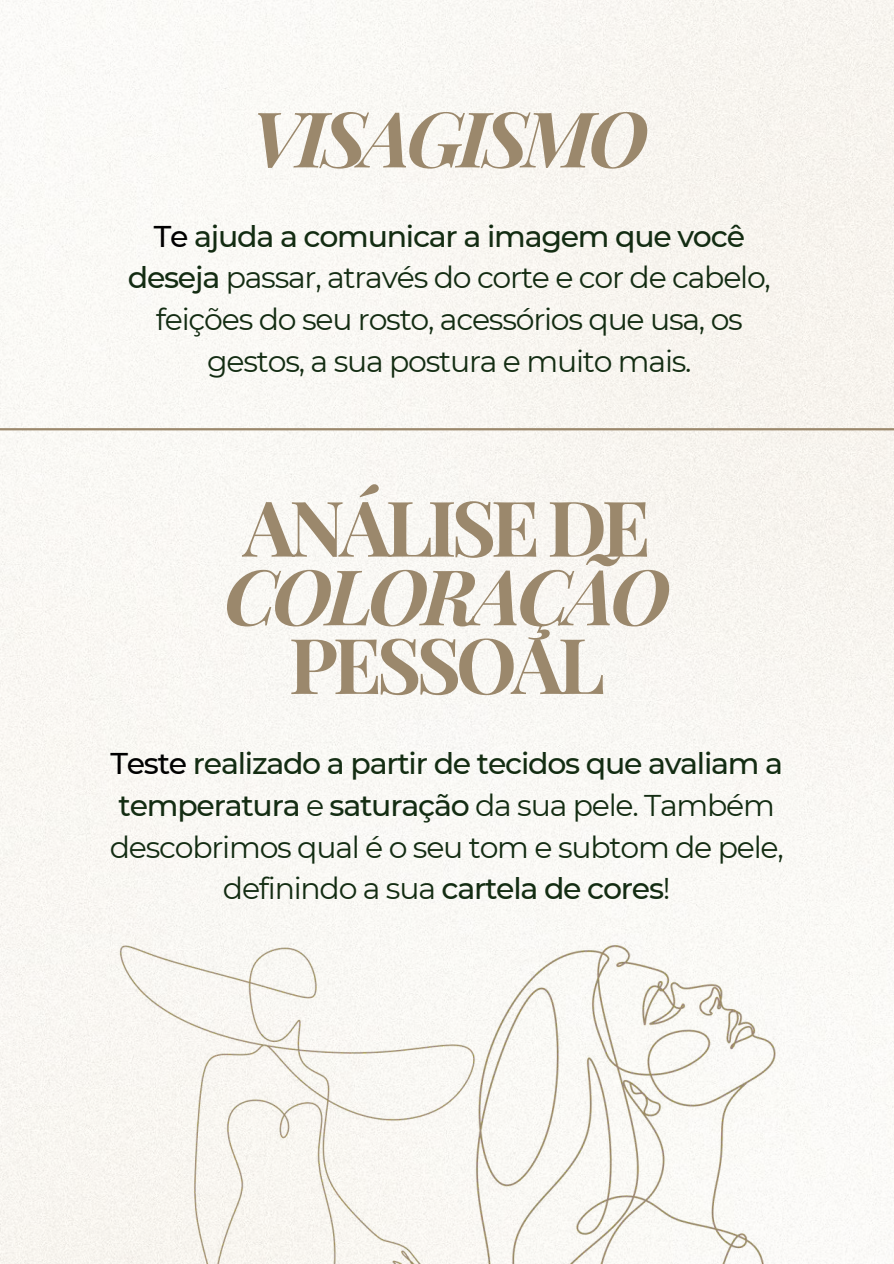
<style>
.page{position:relative;width:894px;height:1264px;background:#fff}
.page>*{position:absolute;margin:0;border:0;box-sizing:border-box;transform-origin:0 0}
.t1{font:italic 700 76.95px "Playfair Display";letter-spacing:-.07em;color:#9b886c}
.t2{font:700 76.95px "Playfair Display";letter-spacing:-.07em;color:#9b886c}
.t3{font:500 30px/41.7px "Montserrat";letter-spacing:-.04em;color:#132c12;text-align:center}
.t4{font:30px/41.7px "Montserrat";letter-spacing:-.04em;color:#132c12;text-align:center}
.s1{font-weight:500;color:#000}
.s2{font-weight:500}
.s3{color:#000}
.s4{font-weight:400}
</style>
<div class="page">
<div style="left:0;top:0;width:893px;height:1263px;background:#f9f7f3"></div>
<hr style="left:0;top:428px;width:893px;height:2px;background:#9b886c">
<img style="left:475px;top:943px;width:299px;height:320px">
<img style="left:119px;top:943px;width:356px;height:320px">
<h1 class="t1" style="left:251px;top:84px;width:398px">VISAGISMO</h1>
<p class="t4" style="left:128px;top:215px;width:644px"><span class="s1">Te</span> <span class="s2">ajuda a comunicar a imagem que você deseja</span> passar, através do corte e cor de cabelo, feições do seu rosto, acessórios que usa, os gestos, a sua postura e muito mais.</p>
<h1 class="t2" style="left:243px;top:473px;width:409px">ANÁLISE DE</h1>
<h1 class="t1" style="left:224px;top:542px;width:447px">COLORAÇÃO</h1>
<h1 class="t2" style="left:289px;top:610px;width:317px">PESSOAL</h1>
<p class="t3" style="left:110px;top:742px;width:675px"><span class="s3">Teste</span> realizado a partir de tecidos que avaliam a temperatura <span class="s4">e</span> saturação <span class="s4">da sua pele. Também descobrimos qual é o seu tom e subtom de pele, definindo a sua</span> cartela de cores<span class="s4">!</span></p>
</div>
